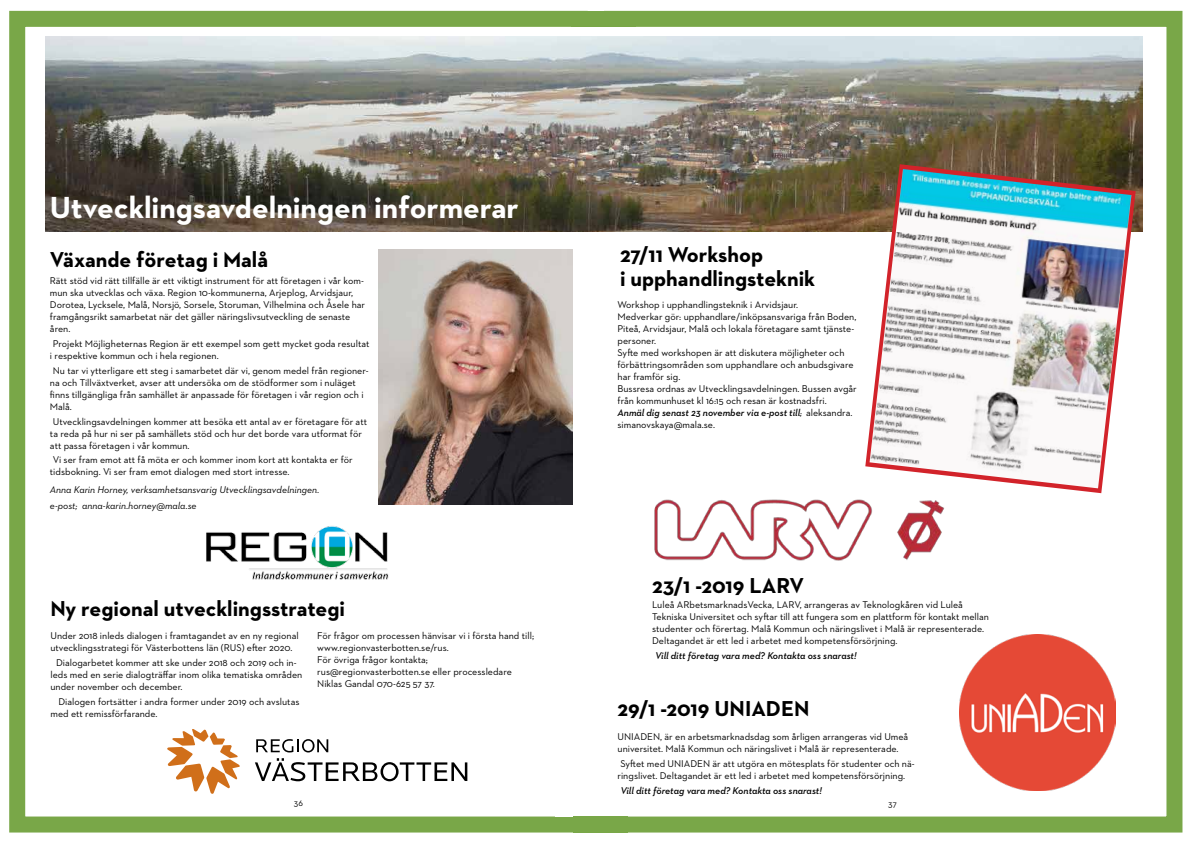
<style>
.page{position:relative;width:1191px;height:842px;background:#fff}
.page>*{position:absolute;margin:0;border:0;box-sizing:border-box;transform-origin:0 0}
.t1{font:700 31px "Neutraface 2 Text";color:#fff}
.t2{font:700 22px/24px "Neutraface 2 Text";color:#000}
.t3{font:10px/12px "Neutraface 2 Text";color:#000}
.t4{font:italic 10px/15.7px "Neutraface 2 Text";color:#000}
.t5{font:italic 600 10px "Neutraface 2 Text";color:#000}
.t6{font:9px "Neutraface 2 Text";color:#000}
.s1{font-weight:600;font-style:italic}
.s2{font-weight:600;font-style:italic;font-size:8px}
</style>
<div class="page">
<div style="left:9px;top:11px;width:578px;height:821px;border:16px solid #79a748"></div>
<div style="left:604px;top:11px;width:578px;height:821px;border:16px solid #79a748"></div>
<div style="left:555px;top:27px;width:71px;height:789px;background:#fff"></div>
<div style="left:581px;top:11px;width:54px;height:16px;background:#79a748"></div>
<div style="left:573px;top:816px;width:54px;height:16px;background:#79a748"></div>
<img style="left:206px;top:526px;width:183px;height:54px">
<svg style="left:167px;top:729px;width:73px;height:65px"></svg>
<svg style="left:255px;top:758px;width:212px;height:23px"></svg>
<svg style="left:256px;top:739px;width:72px;height:13px"></svg>
<img style="left:654px;top:499px;width:291px;height:62px">
<img style="left:959px;top:634px;width:156px;height:157px">
<img style="left:378px;top:249px;width:194px;height:256px">
<img style="left:45px;top:36px;width:1097px;height:196px">
<svg style="left:865px;top:164px;width:270px;height:329px"></svg>
<img style="left:869px;top:169px;width:262px;height:319px">
<h1 class="t1" style="left:50px;top:187px;width:470px">Utvecklingsavdelningen informerar</h1>
<h2 class="t2" style="left:50px;top:247px;width:220px">Växande företag i Malå</h2>
<h2 class="t2" style="left:620px;top:242px;width:197px">27/11 Workshop<br>i upphandlingsteknik</h2>
<p class="t3" style="left:50px;top:275px;width:317px">Rätt stöd vid rätt tillfälle är ett viktigt instrument för att företagen i vår kom&shy;mun ska utvecklas och växa. Region 10-kommunerna, Arjeplog, Arvidsjaur, Dorotea, Lycksele, Malå, Norsjö, Sorsele, Storuman, Vilhelmina och Åsele har framgångsrikt samarbetat när det gäller näringslivsutveckling de senaste åren.</p>
<p class="t3" style="left:50px;top:337px;width:321px">Projekt Möjligheternas Region är ett exempel som gett mycket goda resultat i respektive kommun och i hela regionen.</p>
<p class="t3" style="left:50px;top:364px;width:320px">Nu tar vi ytterligare ett steg i samarbetet där vi, genom medel från regioner&shy;na och Tillväxtverket, avser att undersöka om de stödformer som i nuläget finns tillgängliga från samhället är anpassade för företagen i vår region och i Malå.</p>
<p class="t3" style="left:50px;top:415px;width:318px">Utvecklingsavdelningen kommer att besöka ett antal av er företagare för att ta reda på hur ni ser på samhällets stöd och hur det borde vara utformat för att passa företagen i vår kommun.</p>
<p class="t3" style="left:50px;top:454px;width:304px">Vi ser fram emot att få möta er och kommer inom kort att kontakta er för tidsbokning. Vi ser fram emot dialogen med stort intresse.</p>
<p class="t3" style="left:617px;top:298px;width:241px">Workshop i upphandlingsteknik i Arvidsjaur.<br>Medverkar gör: upphandlare/inköpsansvariga från Boden, Piteå, Arvidsjaur, Malå och lokala företagare samt tjänste&shy;personer.<br>Syfte med workshopen är att diskutera möjligheter och förbättringsområden som upphandlare och anbudsgivare har framför sig.<br>Bussresa ordnas av Utvecklingsavdelningen. Bussen avgår från kommunhuset kl 16:15 och resan är kostnadsfri.<br><span class="s1">Anmäl dig senast 23 november via e-post till</span><span class="s2">;</span> aleksandra. simanovskaya@mala.se.</p>
<p class="t4" style="left:50px;top:482px;width:271px">Anna Karin Horney, verksamhetsansvarig Utvecklingsavdelningen. e-post; anna-karin.horney@mala.se</p>
<h2 class="t2" style="left:50px;top:596px;width:296px">Ny regional utvecklingsstrategi</h2>
<p class="t3" style="left:50px;top:629px;width:250px">Under 2018 inleds dialogen i framtagandet av en ny regional utvecklingsstrategi för Västerbottens län (RUS) efter 2020.</p>
<p class="t3" style="left:50px;top:656px;width:253px;text-indent:6px">Dialogarbetet kommer att ske under 2018 och 2019 och in&shy;leds med en serie dialogträffar inom olika tematiska områden under november och december.</p>
<p class="t3" style="left:50px;top:695px;width:250px;text-indent:8px">Dialogen fortsätter i andra former under 2019 och avslutas med ett remissförfarande.</p>
<p class="t3" style="left:317px;top:629px;width:218px">För frågor om processen hänvisar vi i första hand till; www.regionvasterbotten.se/rus.<br>För övriga frågor kontakta; rus@regionvasterbotten.se eller processledare Niklas Gandal 070-625 57 37.</p>
<h2 class="t2" style="left:652px;top:573px;width:153px">23/1 -2019 LARV</h2>
<p class="t3" style="left:652px;top:599px;width:338px">Luleå ARbetsmarknadsVecka, LARV, arrangeras av Teknologkåren vid Luleå Tekniska Universitet och syftar till att fungera som en plattform för kontakt mellan studenter och förertag. Malå Kommun och näringslivet i Malå är representerade.<br>Deltagandet är ett led i arbetet med kompetensförsörjning.</p>
<p class="t5" style="left:655px;top:649px;width:203px">Vill ditt företag vara med? Kontakta oss snarast!</p>
<h2 class="t2" style="left:617px;top:697px;width:193px">29/1 -2019 UNIADEN</h2>
<p class="t3" style="left:617px;top:730px;width:292px">UNIADEN, är en arbetsmarknadsdag som årligen arrangeras vid Umeå universitet. Malå Kommun och näringslivet i Malå är representerade.</p>
<p class="t3" style="left:617px;top:757px;width:299px">Syftet med UNIADEN är att utgöra en mötesplats för studenter och nä&shy;ringslivet. Deltagandet är ett led i arbetet med kompetensförsörjning.</p>
<p class="t5" style="left:620px;top:784px;width:203px">Vill ditt företag vara med? Kontakta oss snarast!</p>
<p class="t6" style="left:294px;top:798px;width:11px">36</p>
<p class="t6" style="left:888px;top:798px;width:10px">37</p>
</div>
